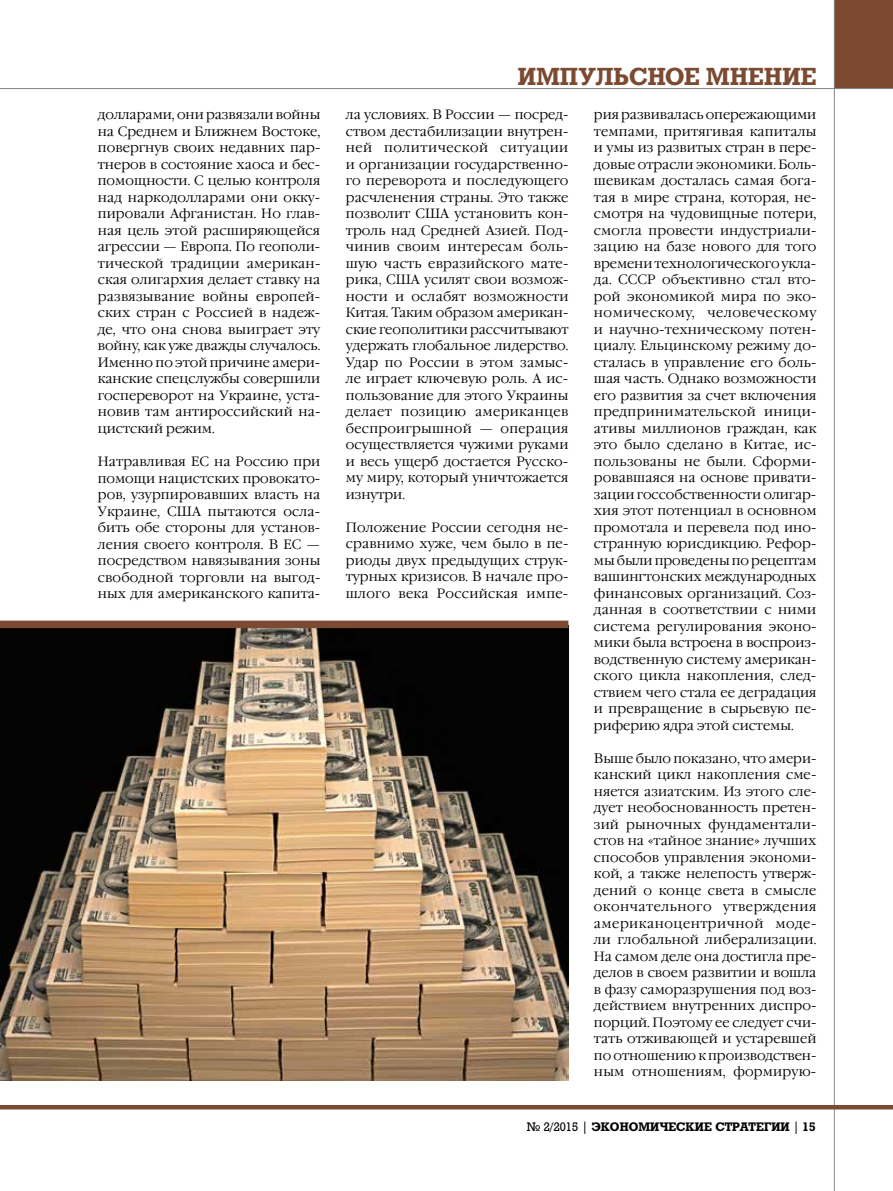
<style>
.page{position:relative;width:893px;height:1191px;background:#fff}
.page>*{position:absolute;margin:0;border:0;box-sizing:border-box;transform-origin:0 0}
.t1{font:700 24px "Rodeo";letter-spacing:.005em;color:#7c4a31}
.t2{font:300 13.5px/16.5px "Garamond C";letter-spacing:.005em;color:#000;text-align:justify}
.t3{font:700 12px "Rodeo";color:#000}
.s1{font-weight:400}
</style>
<div class="page">
<div style="left:834px;top:0;width:59px;height:89px;background:#7c4a31"></div>
<hr style="left:0;top:88px;width:893px;height:1px;background:#868786">
<hr style="left:834px;top:0;width:1px;height:1191px;background:#868786">
<hr style="left:0;top:1105px;width:893px;height:4px;background:#7c4a31">
<img style="left:0;top:628px;width:568px;height:452px">
<div style="left:0;top:620px;width:568px;height:8px;background:#7c4a31"></div>
<p class="t2" style="left:98px;top:107px;width:224px">долларами, они развязали войны на Среднем и Ближнем Востоке, повергнув своих недавних пар&shy;тнеров в состояние хаоса и бес&shy;помощности. С целью контроля над наркодолларами они окку&shy;пировали Афганистан. Но глав&shy;ная цель этой расширяющейся агрессии — Европа. По геополи&shy;тической традиции американ&shy;ская олигархия делает ставку на развязывание войны европей&shy;ских стран с Россией в надеж&shy;де, что она снова выиграет эту войну, как уже дважды случалось.<br>Именно по этой причине амери&shy;канские спецслужбы совершили госпереворот на Украине, уста&shy;новив там антироссийский на&shy;цистский режим.</p>
<p class="t2" style="left:98px;top:453px;width:224px">Натравливая ЕС на Россию при помощи нацистских провокато&shy;ров, узурпировавших власть на Украине, США пытаются осла&shy;бить обе стороны для установ&shy;ления своего контроля. В ЕС — посредством навязывания зоны свободной торговли на выгод&shy;ных для американского капита-</p>
<h1 class="t1" style="left:518px;top:62px;width:300px">ИМПУЛЬСНОЕ МНЕНИЕ</h1>
<p class="t2" style="left:346px;top:107px;width:224px">ла условиях. В России — посред&shy;ством дестабилизации внутрен&shy;ней политической ситуации и организации государственно&shy;го переворота и последующего расчленения страны. Это также позволит США установить кон&shy;троль над Средней Азией. Под&shy;чинив своим интересам боль&shy;шую часть евразийского мате&shy;рика, США усилят свои возмож&shy;ности и ослабят возможности Китая. Таким образом американ&shy;ские геополитики рассчитывают удержать глобальное лидерство.<br>Удар по России в этом замыс&shy;ле играет ключевую роль. А ис&shy;пользование для этого Украины делает позицию американцев беспроигрышной — операция осуществляется чужими руками и весь ущерб достается Русско&shy;му миру, который уничтожается изнутри.</p>
<p class="t2" style="left:346px;top:519px;width:224px">Положение России сегодня не&shy;сравнимо хуже, чем было в пе&shy;риоды двух предыдущих струк&shy;турных кризисов. В начале про&shy;шлого века Российская импе-</p>
<p class="t2" style="left:594px;top:107px;width:224px">рия развивалась опережающими темпами, притягивая капиталы и умы из развитых стран в пере&shy;довые отрасли экономики. Боль&shy;шевикам досталась самая бога&shy;тая в мире страна, которая, не&shy;смотря на чудовищные потери, смогла провести индустриали&shy;зацию на базе нового для того времени технологического укла&shy;да. СССР объективно стал вто&shy;рой экономикой мира по эко&shy;номическому, человеческому и научно-техническому потен&shy;циалу. Ельцинскому режиму до&shy;сталась в управление его боль&shy;шая часть. Однако возможности его развития за счет включения предпринимательской иници&shy;ативы миллионов граждан, как это было сделано в Китае, ис&shy;пользованы не были. Сформи&shy;ровавшаяся на основе привати&shy;зации госсобственности олигар&shy;хия этот потенциал в основном промотала и перевела под ино&shy;странную юрисдикцию. Рефор&shy;мы были проведены по рецептам вашингтонских международных финансовых организаций. Соз&shy;данная в соответствии с ними система регулирования эконо&shy;мики была встроена в воспроиз&shy;водственную систему американ&shy;ского цикла накопления, след&shy;ствием чего стала ее деградация и превращение в сырьевую пе&shy;риферию ядра этой системы.</p>
<p class="t2" style="left:594px;top:750px;width:224px">Выше было показано, что амери&shy;канский цикл накопления сме&shy;няется азиатским. Из этого сле&shy;дует необоснованность претен&shy;зий рыночных фундаментали&shy;стов на «тайное знание» лучших способов управления экономи&shy;кой, а также нелепость утверж&shy;дений о конце света в смысле окончательного утверждения американоцентричной моде&shy;ли глобальной либерализации.<br>На самом деле она достигла пре&shy;делов в своем развитии и вошла в фазу саморазрушения под воз&shy;действием внутренних диспро&shy;порций. Поэтому ее следует счи&shy;тать отживающей и устаревшей по отношению к производствен&shy;ным отношениям, формирую-</p>
<p class="t3" style="left:527px;top:1119px;width:290px"><span class="s1">№ 2/2015 |</span> ЭКОНОМИЧЕСКИЕ СТРАТЕГИИ <span class="s1">|</span> 15</p>
</div>
